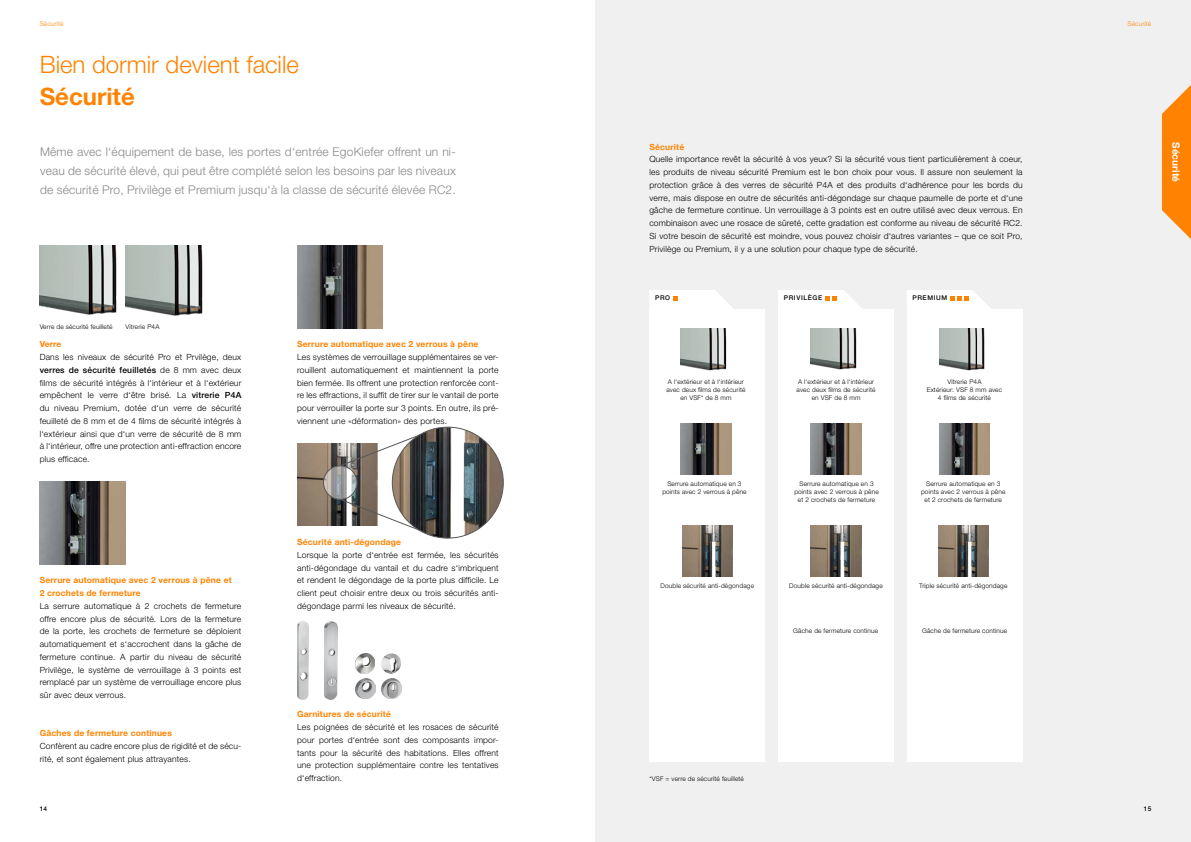
<style>
.page{position:relative;width:1191px;height:842px;background:#fff}
.page>*{position:absolute;margin:0;border:0;box-sizing:border-box;transform-origin:0 0}
.t1{font:300 24px "Helvetica Neue LT Std";color:#ff8300}
.t2{font:700 24px "Helvetica Neue LT Std";color:#ff8300}
.t3{font:300 12px/19.1px "Helvetica Neue LT Std";letter-spacing:.015em;color:#87888a;text-align:justify}
.t4{font:700 10px "Helvetica Neue LT Std";color:#fff}
.t5{font:300 8.5px/12.8px "Helvetica Neue LT Std";letter-spacing:.02em;color:#000;text-align:justify}
.t6{font:700 8.5px/12.8px "Helvetica Neue LT Std";letter-spacing:.02em;color:#ff8300}
.t7{font:300 6.5px/8px "Helvetica Neue LT Std";letter-spacing:.02em;color:#000;text-align:center}
.t8{font:500 6.5px "Helvetica Neue LT Std";letter-spacing:.1em;color:#000}
.t9{font:300 6.5px "Helvetica Neue LT Std";letter-spacing:.02em;color:#ff8300}
.s1{font-weight:500}
</style>
<div class="page">
<div style="left:595px;top:0;width:596px;height:842px;background:#f0f0f1"></div>
<div style="left:649px;top:309px;width:116px;height:453px;background:#fff"></div>
<div style="left:778px;top:309px;width:116px;height:453px;background:#fff"></div>
<div style="left:906px;top:309px;width:116px;height:453px;background:#fff"></div>
<img style="left:811px;top:423px;width:50px;height:52px">
<img style="left:681px;top:423px;width:50px;height:52px">
<img style="left:939px;top:423px;width:50px;height:52px">
<img style="left:811px;top:328px;width:46px;height:42px">
<img style="left:681px;top:328px;width:46px;height:43px">
<img style="left:811px;top:526px;width:50px;height:51px">
<img style="left:682px;top:526px;width:50px;height:51px">
<img style="left:938px;top:526px;width:50px;height:51px">
<img style="left:939px;top:328px;width:46px;height:43px">
<img style="left:297px;top:245px;width:86px;height:83px">
<img style="left:40px;top:481px;width:85px;height:83px">
<img style="left:40px;top:245px;width:163px;height:71px">
<img style="left:297px;top:443px;width:42px;height:82px">
<svg style="left:339px;top:435px;width:79px;height:95px"></svg>
<img style="left:392px;top:427px;width:111px;height:111px;border-radius:55px">
<svg style="left:323px;top:466px;width:34px;height:33px"></svg>
<div style="left:323px;top:466px;width:34px;height:33px;border:1px solid #58585a;border-radius:50%"></div>
<img style="left:297px;top:621px;width:11px;height:78px">
<img style="left:324px;top:622px;width:13px;height:77px">
<img style="left:381px;top:678px;width:20px;height:20px">
<img style="left:355px;top:678px;width:20px;height:20px">
<img style="left:381px;top:653px;width:20px;height:21px">
<img style="left:356px;top:653px;width:19px;height:20px">
<svg style="left:1161px;top:85px;width:30px;height:154px"></svg>
<svg style="left:778px;top:290px;width:84px;height:19px"></svg>
<svg style="left:650px;top:290px;width:83px;height:19px"></svg>
<svg style="left:907px;top:290px;width:84px;height:19px"></svg>
<p class="t9" style="left:40px;top:20px;width:25px">Sécurité</p>
<p class="t9" style="left:1127px;top:20px;width:25px">Sécurité</p>
<h1 class="t1" style="left:40px;top:50px;width:261px">Bien dormir devient facile</h1>
<h1 class="t2" style="left:40px;top:81px;width:97px">Sécurité</h1>
<h2 class="t3" style="left:40px;top:142px;width:417px">Même avec l‘équipement de base, les portes d‘entrée EgoKiefer offrent un ni&shy;veau de sécurité élevé, qui peut être complété selon les besoins par les niveaux de sécurité Pro, Privilège et Premium jusqu‘à la classe de sécurité élevée RC2.</h2>
<p class="t7" style="left:40px;top:323px;width:74px">Verre de sécurité feuilleté</p>
<p class="t7" style="left:125px;top:323px;width:35px">Vitrerie P4A</p>
<p class="t6" style="left:40px;top:338px;width:23px">Verre</p>
<p class="t5" style="left:40px;top:350px;width:203px">Dans les niveaux de sécurité Pro et Prvilège, deux <span class="s1">verres de sécurité feuilletés</span> de 8 mm avec deux films de sécurité intégrés à l‘intérieur et à l‘extérieur empêchent le verre d‘être brisé. La <span class="s1">vitrerie P4A </span>du niveau Premium, dotée d‘un verre de sécurité feuilleté de 8 mm et de 4 films de sécurité intégrés à l‘extérieur ainsi que d‘un verre de sécurité de 8 mm à l‘intérieur, offre une protection anti-effraction encore plus efficace.</p>
<p class="t6" style="left:40px;top:574px;width:193px">Serrure automatique avec 2 verrous à pêne et<br>2 crochets de fermeture</p>
<p class="t5" style="left:40px;top:599px;width:203px">La serrure automatique à 2 crochets de fermeture offre encore plus de sécurité. Lors de la fermeture de la porte, les crochets de fermeture se déploient automatiquement et s‘accrochent dans la gâche de fermeture continue. A partir du niveau de sécurité Privilège, le système de verrouillage à 3 points est remplacé par un système de verrouillage encore plus sûr avec deux verrous.</p>
<p class="t6" style="left:40px;top:727px;width:134px">Gâches de fermeture continues</p>
<p class="t5" style="left:40px;top:739px;width:203px">Confèrent au cadre encore plus de rigidité et de sécu&shy;rité, et sont également plus attrayantes.</p>
<p class="t6" style="left:297px;top:338px;width:183px">Serrure automatique avec 2 verrous à pêne</p>
<p class="t5" style="left:297px;top:350px;width:203px">Les systèmes de verrouillage supplémentaires se ver&shy;rouillent automatiquement et maintiennent la porte bien fermée. Ils offrent une protection renforcée cont&shy;re les effractions, il suffit de tirer sur le vantail de porte pour verrouiller la porte sur 3 points. En outre, ils pré&shy;viennent une «déformation» des portes.</p>
<p class="t6" style="left:297px;top:535px;width:105px">Sécurité anti-dégondage</p>
<p class="t5" style="left:297px;top:548px;width:203px">Lorsque la porte d‘entrée est fermée, les sécurités anti-dégondage du vantail et du cadre s‘imbriquent et rendent le dégondage de la porte plus difficile. Le client peut choisir entre deux ou trois sécurités anti&shy;dégondage parmi les niveaux de sécurité.</p>
<p class="t6" style="left:297px;top:708px;width:95px">Garnitures de sécurité</p>
<p class="t5" style="left:297px;top:720px;width:203px">Les poignées de sécurité et les rosaces de sécurité pour portes d‘entrée sont des composants impor&shy;tants pour la sécurité des habitations. Elles offrent une protection supplémentaire contre les tentatives d‘effraction.</p>
<p class="t6" style="left:649px;top:140px;width:36px">Sécurité</p>
<p class="t5" style="left:649px;top:153px;width:375px">Quelle importance revêt la sécurité à vos yeux? Si la sécurité vous tient particulièrement à coeur, les produits de niveau sécurité Premium est le bon choix pour vous. Il assure non seulement la protection grâce à des verres de sécurité P4A et des produits d‘adhérence pour les bords du verre, mais dispose en outre de sécurités anti-dégondage sur chaque paumelle de porte et d‘une gâche de fermeture continue. Un verrouillage à 3 points est en outre utilisé avec deux verrous. En combinaison avec une rosace de sûreté, cette gradation est conforme au niveau de sécurité RC2.<br>Si votre besoin de sécurité est moindre, vous pouvez choisir d‘autres variantes – que ce soit Pro, Privilège ou Premium, il y a une solution pour chaque type de sécurité.</p>
<p class="t8" style="left:655px;top:294px;width:17px">PRO</p>
<p class="t8" style="left:783px;top:294px;width:40px">PRIVILÈGE</p>
<p class="t8" style="left:912px;top:294px;width:36px">PREMIUM</p>
<p class="t7" style="left:666px;top:377px;width:80px">A l‘extérieur et à l‘intérieur avec deux films de sécurité en VSF* de 8 mm</p>
<p class="t7" style="left:796px;top:377px;width:80px">A l‘extérieur et à l‘intérieur avec deux films de sécurité en VSF de 8 mm</p>
<p class="t7" style="left:926px;top:377px;width:77px">Vitrerie P4A<br>Extérieur: VSF 8 mm avec<br>4 films de sécurité</p>
<p class="t7" style="left:662px;top:479px;width:86px">Serrure automatique en 3 points avec 2 verrous à pêne</p>
<p class="t7" style="left:794px;top:479px;width:86px">Serrure automatique en 3 points avec 2 verrous à pêne et 2 crochets de fermeture</p>
<p class="t7" style="left:921px;top:479px;width:86px">Serrure automatique en 3 points avec 2 verrous à pêne et 2 crochets de fermeture</p>
<p class="t7" style="left:660px;top:582px;width:95px">Double sécurité anti-dégondage</p>
<p class="t7" style="left:919px;top:581px;width:90px">Triple sécurité anti-dégondage</p>
<p class="t7" style="left:789px;top:581px;width:95px">Double sécurité anti-dégondage</p>
<p class="t7" style="left:793px;top:626px;width:86px">Gâche de fermeture continue</p>
<p class="t7" style="left:922px;top:626px;width:86px">Gâche de fermeture continue</p>
<p class="t7" style="left:649px;top:775px;width:96px">*VSF = verre de sécurité feuilleté</p>
<p class="t8" style="left:40px;top:805px;width:9px">14</p>
<p class="t8" style="left:1144px;top:805px;width:9px">15</p>
<p class="t4" style="left:1182px;top:142px;width:41px;rotate:90deg">Sécurité</p>
</div>
